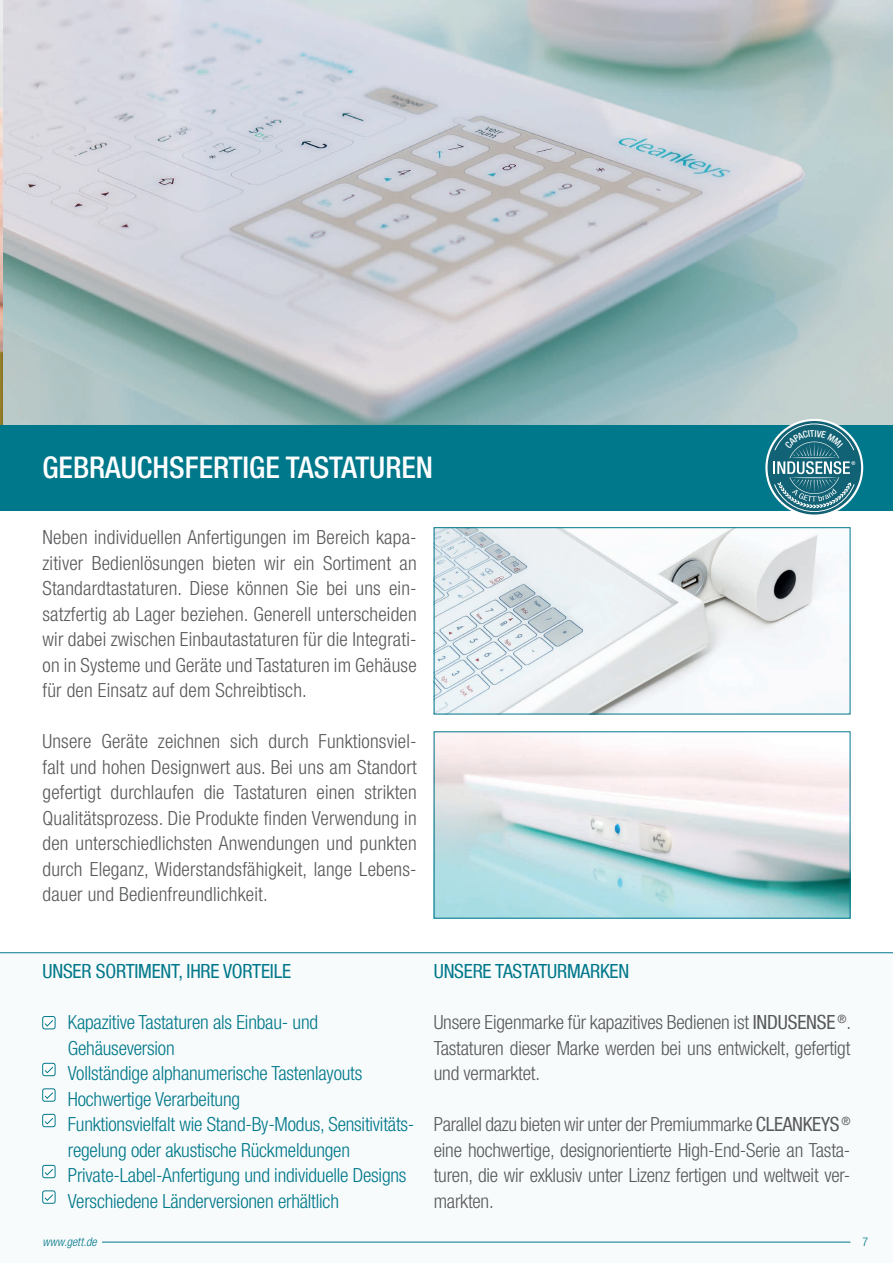
<style>
.page{position:relative;width:893px;height:1263px;background:#fff}
.page>*{position:absolute;margin:0;border:0;box-sizing:border-box;transform-origin:0 0}
.t1{font:500 condensed 30px "Helvetica Neue LT Com";color:#fff}
.t2{font:300 condensed 19.5px/25.5px "Helvetica Neue LT Com";color:#57585a;text-align:justify}
.t3{font:300 condensed 19.5px/25.5px "Helvetica Neue LT Com";letter-spacing:-.01em;color:#00788b}
.t4{font:condensed 19.5px "Helvetica Neue LT Com";letter-spacing:-.01em;color:#00788b}
.t5{font:italic 300 condensed 12px "Helvetica Neue LT Com";letter-spacing:.015em;color:#00788b}
.t6{font:300 condensed 12px "Helvetica Neue LT Com";color:#00788b}
.s1{font-weight:400}
</style>
<div class="page">
<svg style="left:0;top:952px;width:893px;height:291px"></svg>
<img style="left:2px;top:0;width:891px;height:425px">
<img style="left:0;top:0;width:2px;height:425px">
<img style="left:436px;top:529px;width:390px;height:183px">
<div style="left:434px;top:527px;width:416px;height:187px;border:1px solid #00788b"></div>
<img style="left:436px;top:733px;width:412px;height:183px">
<div style="left:0;top:425px;width:893px;height:85px;background:#00788b"></div>
<div style="left:43px;top:1016px;width:12px;height:13px;background:#fff;border-radius:2px"></div>
<div style="left:43px;top:1016px;width:12px;height:13px;border:1px solid #00788b;border-radius:2px"></div>
<svg style="left:44px;top:1019px;width:10px;height:8px"></svg>
<div style="left:43px;top:1063px;width:12px;height:13px;background:#fff;border-radius:2px"></div>
<div style="left:43px;top:1063px;width:12px;height:13px;border:1px solid #00788b;border-radius:2px"></div>
<svg style="left:44px;top:1066px;width:10px;height:8px"></svg>
<div style="left:43px;top:1089px;width:12px;height:12px;border:1px solid #00788b;border-radius:2px"></div>
<svg style="left:44px;top:1091px;width:10px;height:8px"></svg>
<div style="left:43px;top:1114px;width:12px;height:13px;background:#fff;border-radius:2px"></div>
<div style="left:43px;top:1114px;width:12px;height:13px;border:1px solid #00788b;border-radius:2px"></div>
<svg style="left:44px;top:1117px;width:10px;height:8px"></svg>
<div style="left:43px;top:1165px;width:12px;height:13px;background:#fff;border-radius:2px"></div>
<div style="left:43px;top:1165px;width:12px;height:13px;border:1px solid #00788b;border-radius:2px"></div>
<svg style="left:44px;top:1168px;width:10px;height:8px"></svg>
<div style="left:43px;top:1191px;width:12px;height:12px;border:1px solid #00788b;border-radius:2px"></div>
<svg style="left:44px;top:1193px;width:10px;height:9px"></svg>
<hr style="left:102px;top:1242px;width:748px;height:1px;background:#00788b">
<svg style="left:765px;top:419px;width:98px;height:98px"></svg>
<div style="left:767px;top:421px;width:94px;height:93px;background:#116274;border-radius:50%"></div>
<svg style="left:773px;top:423px;width:82px;height:89px"></svg>
<h1 class="t1" style="left:43px;top:450px;width:392px">GEBRAUCHSFERTIGE TASTATUREN</h1>
<p class="t2" style="left:43px;top:525px;width:376px">Neben individuellen Anfertigungen im Bereich kapa&shy;zitiver Bedienlösungen bieten wir ein Sortiment an Standardtastaturen. Diese können Sie bei uns ein&shy;satzfertig ab Lager beziehen. Generell unterscheiden wir dabei zwischen Einbautastaturen für die Integrati&shy;on in Systeme und Geräte und Tastaturen im Gehäuse für den Einsatz auf dem Schreibtisch.</p>
<p class="t2" style="left:43px;top:729px;width:376px">Unsere Geräte zeichnen sich durch Funktionsviel&shy;falt und hohen Designwert aus. Bei uns am Standort gefertigt durchlaufen die Tastaturen einen strikten Qualitätsprozess. Die Produkte finden Verwendung in den unterschiedlichsten Anwendungen und punkten durch Eleganz, Widerstandsfähigkeit, lange Lebens&shy;dauer und Bedienfreundlichkeit.</p>
<p class="t4" style="left:434px;top:960px;width:197px">UNSERE TASTATURMARKEN</p>
<p class="t2" style="left:434px;top:1009px;width:419px">Unsere Eigenmarke für kapazitives Bedienen ist <span class="s1">INDUSENSE</span> <sup>®</sup>.<br>Tastaturen dieser Marke werden bei uns entwickelt, gefertigt und vermarktet.</p>
<p class="t2" style="left:434px;top:1111px;width:418px">Parallel dazu bieten wir unter der Premiummarke <span class="s1">CLEANKEYS</span> <sup>® </sup>eine hochwertige, designorientierte High-End-Serie an Tasta&shy;turen, die wir exklusiv unter Lizenz fertigen und weltweit ver&shy;markten.</p>
<p class="t4" style="left:43px;top:960px;width:250px">UNSER SORTIMENT, IHRE VORTEILE</p>
<p class="t3" style="left:68px;top:1009px;width:348px">Kapazitive Tastaturen als Einbau- und Gehäuseversion<br>Vollständige alphanumerische Tastenlayouts Hochwertige Verarbeitung<br>Funktionsvielfalt wie Stand-By-Modus, Sensitivitäts&shy;regelung oder akustische Rückmeldungen Private-Label-Anfertigung und individuelle Designs Verschiedene Länderversionen erhältlich</p>
<p class="t5" style="left:43px;top:1235px;width:56px">www.gett.de</p>
<p class="t6" style="left:862px;top:1235px;width:7px">7</p>
</div>
